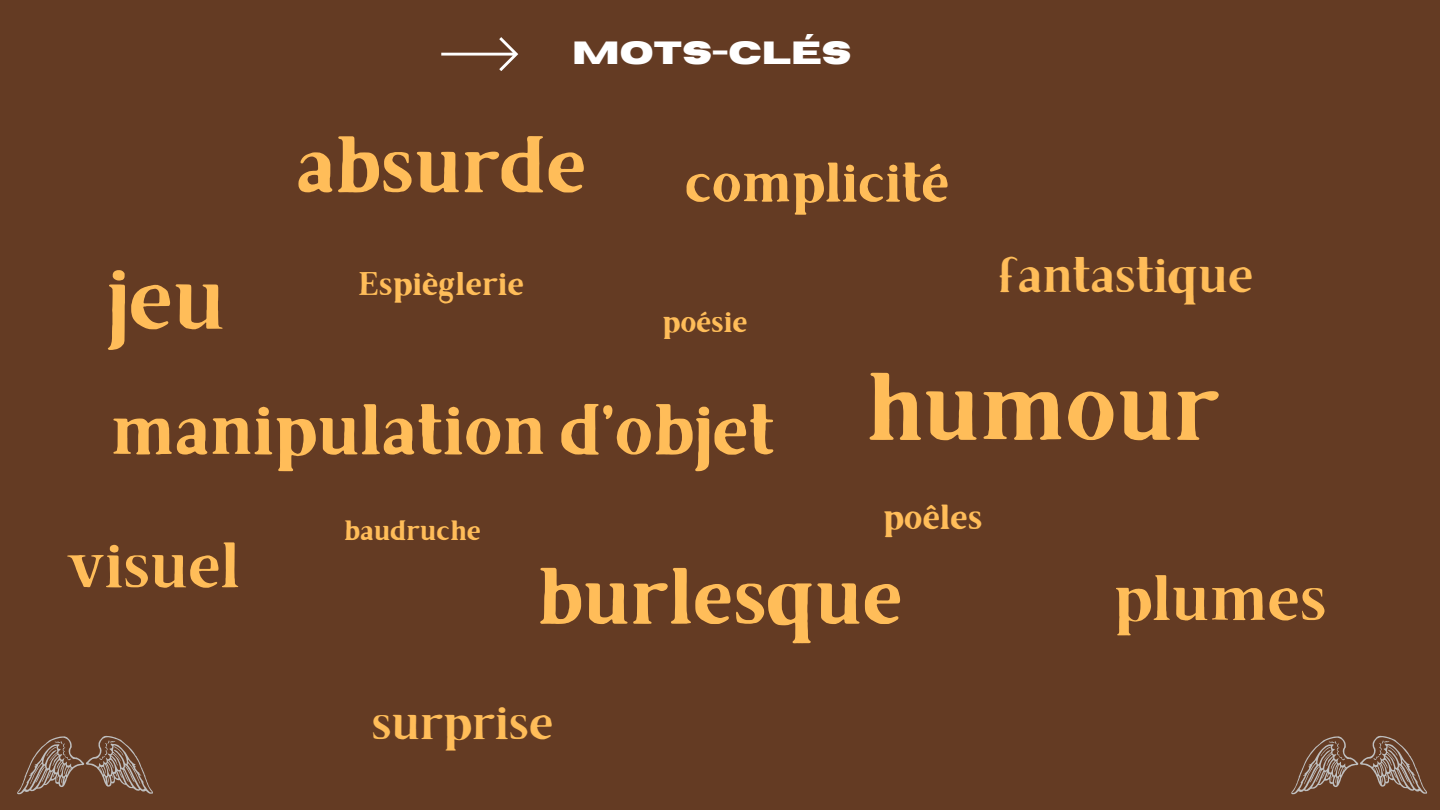
<style>
.page{position:relative;width:1440px;height:810px;background:#643b23}
.page>*{position:absolute;margin:0;border:0;box-sizing:border-box;transform-origin:0 0}
.t1{font:700 96px "Brixton TC";color:#ffbd59}
.t2{font:88px "Brixton TC";color:#ffbd59}
.t3{font:700 80px "Brixton TC";color:#ffbd59}
.t4{font:700 72px "Brixton TC";color:#ffbd59}
.t5{font:64px "Brixton TC";color:#ffbd59}
.t6{font:700 56px "Brixton TC";color:#ffbd59}
.t7{font:50px "Brixton TC";color:#ffbd59}
.t8{font:48px "Brixton TC";color:#ffbd59}
.t9{font:700 35px "Brixton TC";color:#ffbd59}
.t10{font:700 33px "Brixton TC";color:#ffbd59}
.t11{font:700 32px "Horizon";color:#fff}
.t12{font:700 30px "Brixton TC";color:#ffbd59}
.t13{font:700 28px "Brixton TC";color:#ffbd59}
</style>
<div class="page">
<svg style="left:17px;top:736px;width:136px;height:58px"></svg>
<svg style="left:441px;top:37px;width:77px;height:34px"></svg>
<svg style="left:1291px;top:736px;width:136px;height:58px"></svg>
<h4 class="t11" style="left:572px;top:37px;width:281px">MOTS-CLÉS</h4>
<h3 class="t2" style="left:107px;top:267px;width:120px">jeu</h3>
<p class="t3" style="left:296px;top:136px;width:292px">absurde</p>
<h5 class="t10" style="left:358px;top:272px;width:167px">Espièglerie</h5>
<p class="t6" style="left:685px;top:162px;width:266px">complicité</p>
<h3 class="t12" style="left:663px;top:310px;width:87px">poésie</h3>
<p class="t7" style="left:999px;top:257px;width:256px">fantastique</p>
<p class="t4" style="left:111px;top:404px;width:665px">manipulation d’objet</p>
<p class="t1" style="left:866px;top:372px;width:356px">humour</p>
<p class="t5" style="left:66px;top:542px;width:175px">visuel</p>
<h5 class="t13" style="left:344px;top:520px;width:138px">baudruche</h5>
<p class="t9" style="left:883px;top:504px;width:101px">poêles</p>
<h1 class="t3" style="left:537px;top:568px;width:367px">burlesque</h1>
<h2 class="t8" style="left:371px;top:705px;width:183px">surprise</h2>
<h6 class="t5" style="left:1114px;top:575px;width:214px">plumes</h6>
</div>
